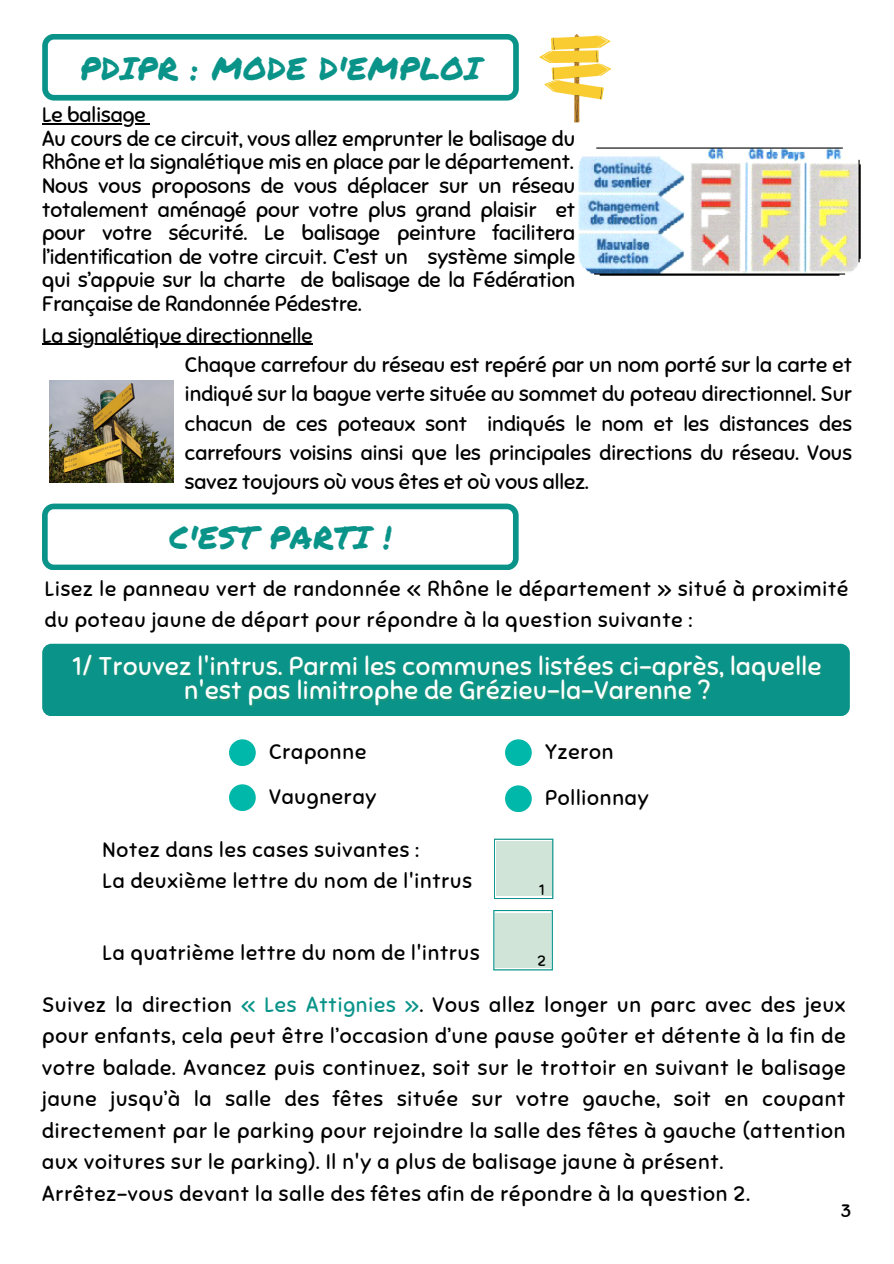
<style>
.page{position:relative;width:894px;height:1264px;background:#fff}
.page>*{position:absolute;margin:0;border:0;box-sizing:border-box;transform-origin:0 0}
.t1{font:31.5px "Permanent Marker";letter-spacing:.02em;color:#0a9489}
.t2{font:25.5px "Sniglet";letter-spacing:.02em;color:#fff}
.t3{font:21px/23.7px "Sniglet";color:#000;text-align:justify}
.t4{font:21px "Sniglet";letter-spacing:.04em;color:#000}
.t5{font:20.85px/31.5px "Sniglet";letter-spacing:.04em;color:#000}
.t6{font:18px "Sniglet";color:#000}
.t7{font:15px "Sniglet";color:#000}
.s1{color:#0a9489}
</style>
<div class="page">
<svg style="left:42px;top:34px;width:476px;height:67px"></svg>
<svg style="left:42px;top:503px;width:476px;height:67px"></svg>
<hr style="left:42px;top:123px;width:104px;height:1px;background:#000">
<img style="left:578px;top:147px;width:283px;height:129px">
<hr style="left:42px;top:344px;width:270px;height:1px;background:#000">
<img style="left:49px;top:380px;width:124px;height:102px">
<svg style="left:539px;top:34px;width:72px;height:89px"></svg>
<div style="left:42px;top:643px;width:807px;height:73px;background:#0a9489;border-radius:9px"></div>
<svg style="left:494px;top:838px;width:59px;height:61px"></svg>
<div style="left:496px;top:841px;width:55px;height:55px;background:#d0e4d7"></div>
<svg style="left:493px;top:910px;width:59px;height:60px"></svg>
<div style="left:495px;top:912px;width:55px;height:55px;background:#d0e4d7"></div>
<div style="left:229px;top:784px;width:27px;height:27px;background:#00b8a9;border-radius:50%"></div>
<div style="left:229px;top:739px;width:27px;height:27px;background:#00b8a9;border-radius:50%"></div>
<div style="left:505px;top:785px;width:26px;height:27px;background:#00b8a9;border-radius:50%"></div>
<div style="left:505px;top:739px;width:26px;height:27px;background:#00b8a9;border-radius:50%"></div>
<p class="t1" style="left:80px;top:45px;width:402px">PDIPR : MODE D'EMPLOI</p>
<p class="t3" style="left:42px;top:103px;width:105px">Le balisage</p>
<p class="t3" style="left:42px;top:127px;width:534px">Au cours de ce circuit, vous allez emprunter le balisage du<br>Rhône et la signalétique mis en place par le département.</p>
<p class="t3" style="left:42px;top:174px;width:534px">Nous vous proposons de vous déplacer sur un réseau totalement aménagé pour votre plus grand plaisir et pour votre sécurité. Le balisage peinture facilitera l’identification de votre circuit. C’est un système simple qui s’appuie sur la charte de balisage de la Fédération Française de Randonnée Pédestre.</p>
<p class="t3" style="left:42px;top:324px;width:272px">La signalétique directionnelle</p>
<p class="t3" style="left:185px;top:350px;width:668px;line-height:29.2px">Chaque carrefour du réseau est repéré par un nom porté sur la carte et indiqué sur la bague verte située au sommet du poteau directionnel. Sur chacun de ces poteaux sont indiqués le nom et les distances des carrefours voisins ainsi que les principales directions du réseau. Vous savez toujours où vous êtes et où vous allez.</p>
<p class="t1" style="left:169px;top:514px;width:223px">C'EST PARTI !</p>
<p class="t5" style="left:45px;top:573px;width:804px">Lisez le panneau vert de randonnée « Rhône le département » situé à proximité du poteau jaune de départ pour répondre à la question suivante :</p>
<p class="t2" style="left:72px;top:650px;width:750px">1/ Trouvez l'intrus. Parmi les communes listées ci-après, laquelle</p>
<p class="t2" style="left:184px;top:675px;width:527px">n'est pas limitrophe de Grézieu-la-Varenne ?</p>
<p class="t4" style="left:269px;top:739px;width:99px">Craponne</p>
<p class="t4" style="left:269px;top:784px;width:109px">Vaugneray</p>
<p class="t5" style="left:102px;top:833px;width:318px">Notez dans les cases suivantes :</p>
<p class="t5" style="left:102px;top:865px;width:371px">La deuxième lettre du nom de l'intrus</p>
<p class="t5" style="left:102px;top:937px;width:378px">La quatrième lettre du nom de l'intrus</p>
<p class="t3" style="left:545px;top:740px;width:70px">Yzeron</p>
<p class="t4" style="left:545px;top:785px;width:105px">Pollionnay</p>
<p class="t7" style="left:539px;top:880px;width:7px">1</p>
<p class="t7" style="left:537px;top:951px;width:10px">2</p>
<h2 class="t3" style="left:42px;top:988px;width:804px;line-height:31.5px">Suivez la direction <span class="s1">« Les Attignies »</span>. Vous allez longer un parc avec des jeux pour enfants, cela peut être l’occasion d’une pause goûter et détente à la fin de votre balade. Avancez puis continuez, soit sur le trottoir en suivant le balisage jaune jusqu’à la salle des fêtes située sur votre gauche, soit en coupant directement par le parking pour rejoindre la salle des fêtes à gauche (attention aux voitures sur le parking). Il n'y a plus de balisage jaune à présent.</h2>
<p class="t4" style="left:42px;top:1180px;width:709px">Arrêtez-vous devant la salle des fêtes afin de répondre à la question 2.</p>
<p class="t6" style="left:840px;top:1199px;width:12px">3</p>
</div>
